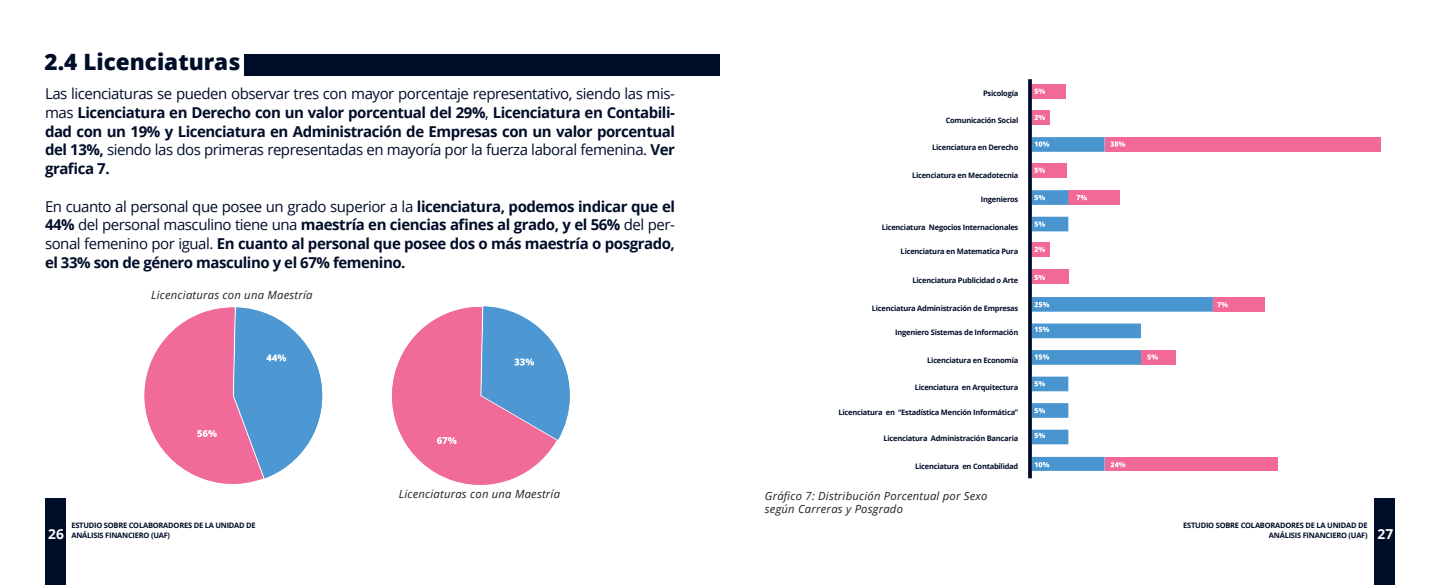
<style>
.page{position:relative;width:1440px;height:585px;background:#fff}
.page>*{position:absolute;margin:0;border:0;box-sizing:border-box;transform-origin:0 0}
.t1{font:800 22.5px "Open Sans";color:#000d29}
.t2{font:700 15px/18.8px "Open Sans";letter-spacing:-.03em;color:#000d29;text-align:justify}
.t3{font:700 13.75px "Open Sans";color:#fff}
.t4{font:italic 11.25px/13.5px "Open Sans";letter-spacing:.02em;color:#231f20}
.t5{font:700 7.5px/10.5px "Open Sans";letter-spacing:-.03em;color:#000d29}
.s1{font-weight:400}
.s2{font-size:13.75px;color:#fff}
</style>
<div class="page">
<div style="left:45px;top:499px;width:21px;height:86px;background:#000d29"></div>
<div style="left:1374px;top:499px;width:21px;height:86px;background:#000d29"></div>
<div style="left:244px;top:54px;width:476px;height:21px;background:#000d29"></div>
<svg style="left:144px;top:307px;width:179px;height:177px"></svg>
<svg style="left:392px;top:306px;width:165px;height:179px;fill:#f16b9a"></svg>
<svg style="left:437px;top:437px;width:20px;height:7px"></svg>
<svg style="left:482px;top:306px;width:88px;height:134px"></svg>
<div style="left:1031px;top:84px;width:34px;height:15px;background:#f16899"></div>
<svg style="left:1028px;top:79px;width:4px;height:399px;background:#0f1b35"></svg>
<div style="left:1032px;top:111px;width:18px;height:14px;background:#f16899"></div>
<div style="left:1105px;top:137px;width:276px;height:15px;background:#f16899"></div>
<div style="left:1213px;top:297px;width:52px;height:15px;background:#f16899"></div>
<div style="left:1105px;top:457px;width:172px;height:14px;background:#f16899"></div>
<svg style="left:1032px;top:137px;width:181px;height:334px"></svg>
<div style="left:1032px;top:270px;width:36px;height:14px;background:#f16899"></div>
<svg style="left:1035px;top:89px;width:10px;height:5px"></svg>
<svg style="left:1035px;top:168px;width:10px;height:5px"></svg>
<svg style="left:1035px;top:275px;width:10px;height:5px"></svg>
<svg style="left:1035px;top:381px;width:10px;height:5px"></svg>
<svg style="left:1035px;top:408px;width:10px;height:5px"></svg>
<svg style="left:1035px;top:433px;width:10px;height:5px"></svg>
<svg style="left:1147px;top:354px;width:11px;height:6px"></svg>
<svg style="left:1035px;top:195px;width:10px;height:5px"></svg>
<svg style="left:1035px;top:221px;width:10px;height:6px"></svg>
<svg style="left:1034px;top:327px;width:15px;height:5px"></svg>
<svg style="left:1034px;top:354px;width:15px;height:6px"></svg>
<svg style="left:1076px;top:195px;width:11px;height:5px"></svg>
<svg style="left:1217px;top:302px;width:11px;height:5px"></svg>
<svg style="left:1034px;top:115px;width:11px;height:5px"></svg>
<svg style="left:1034px;top:247px;width:11px;height:5px"></svg>
<svg style="left:1034px;top:141px;width:15px;height:6px"></svg>
<svg style="left:1034px;top:462px;width:15px;height:5px"></svg>
<svg style="left:1034px;top:302px;width:15px;height:5px"></svg>
<svg style="left:1110px;top:141px;width:15px;height:6px"></svg>
<svg style="left:1111px;top:462px;width:14px;height:5px"></svg>
<h1 class="t1" style="left:45px;top:45px;width:197px">2.4 Licenciaturas</h1>
<p class="t2" style="left:45px;top:84px;width:632px"><span class="s1">Las licenciaturas se pueden observar tres con mayor porcentaje representativo, siendo las mis&shy;mas</span> Licenciatura en Derecho con un valor porcentual del 29%<span class="s1">,</span> Licenciatura en Contabili&shy;dad con un 19% y Licenciatura en Administración de Empresas con un valor porcentual del 13%, <span class="s1">siendo las dos primeras representadas en mayoría por la fuerza laboral femenina.</span> Ver grafica 7.</p>
<p class="t2" style="left:45px;top:196px;width:632px"><span class="s1">En cuanto al personal que posee un grado superior a la</span> licenciatura, podemos indicar que el 44% <span class="s1">del personal masculino tiene una</span> maestría en ciencias afines al grado, y el 56% <span class="s1">del per&shy;sonal femenino por igual.</span> En cuanto al personal que posee dos o más maestría o posgrado, el 33% son de género masculino y el 67% femenino.</p>
<p class="t4" style="left:151px;top:288px;width:163px">Licenciaturas con una Maestría</p>
<p class="t4" style="left:399px;top:486px;width:163px">Licenciaturas con una Maestría</p>
<p class="t5" style="left:983px;top:87px;width:37px">Psicología</p>
<p class="t5" style="left:946px;top:115px;width:74px">Comunicación Social</p>
<p class="t5" style="left:932px;top:142px;width:88px">Licenciatura en Derecho</p>
<p class="t5" style="left:912px;top:170px;width:108px">Licenciatura en Mecadotecnia</p>
<p class="t5" style="left:981px;top:194px;width:39px">Ingenieros</p>
<p class="t5" style="left:882px;top:222px;width:138px">Licenciatura Negocios Internacionales</p>
<p class="t5" style="left:901px;top:246px;width:119px">Licenciatura en Matematica Pura</p>
<p class="t5" style="left:912px;top:275px;width:107px">Licenciatura Publicidad o Arte</p>
<p class="t5" style="left:872px;top:302px;width:148px">Licenciatura Administración de Empresas</p>
<p class="t5" style="left:895px;top:327px;width:125px">Ingeniero Sistemas de Información</p>
<p class="t5" style="left:927px;top:355px;width:93px">Licenciatura en Economía</p>
<p class="t5" style="left:915px;top:382px;width:105px">Licenciatura en Arquitectura</p>
<p class="t5" style="left:839px;top:407px;width:181px">Licenciatura en “Estadística Mención Informática”</p>
<p class="t5" style="left:884px;top:433px;width:136px">Licenciatura Administración Bancaria</p>
<p class="t5" style="left:915px;top:461px;width:105px">Licenciatura en Contabilidad</p>
<p class="t4" style="left:765px;top:489px;width:224px">Gráfico 7: Distribución Porcentual por Sexo según Carreras y Posgrado</p>
<p class="t5" style="left:71px;top:520px;width:186px">ESTUDIO SOBRE COLABORADORES DE LA UNIDAD DE<br>ANÁLISIS FINANCIERO (UAF)</p>
<p class="t5" style="left:1183px;top:520px;width:186px">ESTUDIO SOBRE COLABORADORES DE LA UNIDAD DE</p>
<p class="t3" style="left:48px;top:524px;width:17px">26</p>
<p class="t5" style="left:1269px;top:530px;width:126px">ANÁLISIS FINANCIERO (UAF) <span class="s2">27</span></p>
</div>
